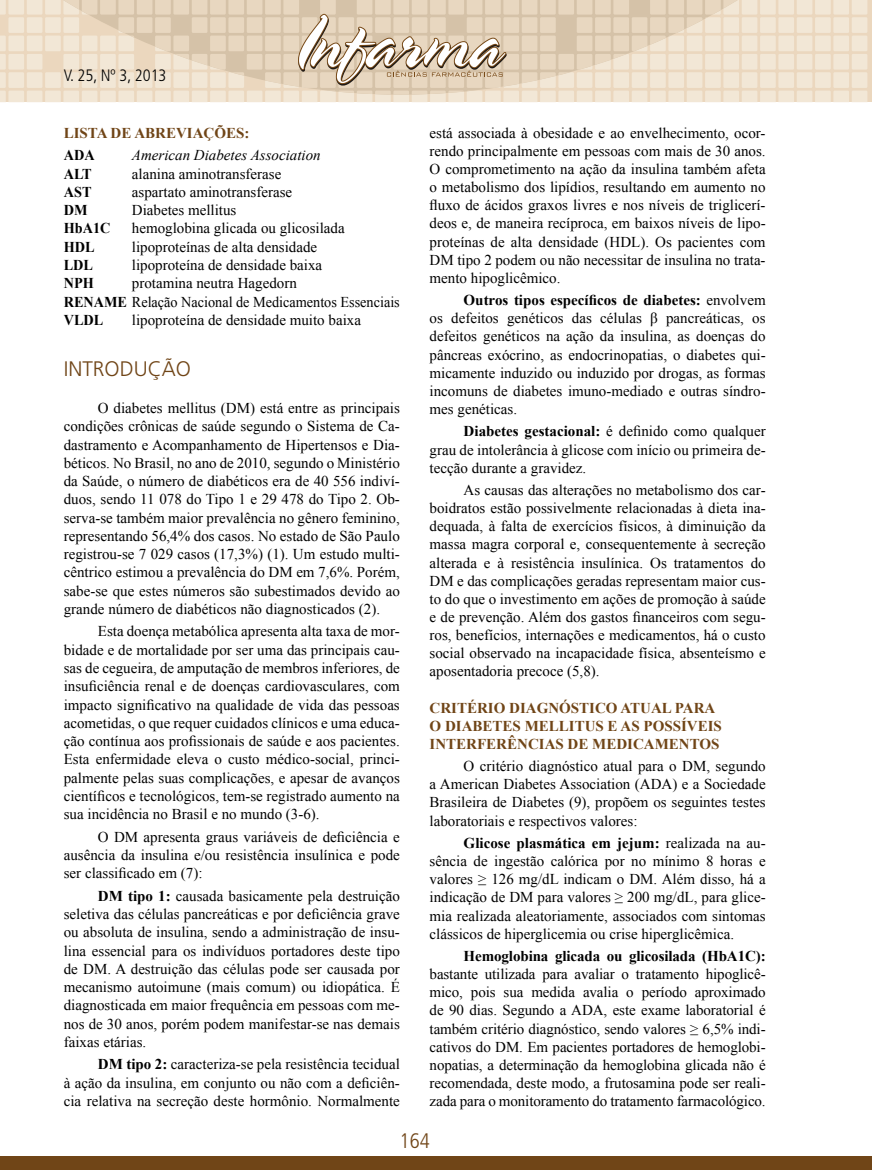
<style>
.page{position:relative;width:872px;height:1170px;background:#fff}
.page>*{position:absolute;margin:0;border:0;box-sizing:border-box;transform-origin:0 0}
.t1{font:300 21px "Frutiger";color:#704517}
.t2{font:300 condensed 21px "Frutiger";color:#704517}
.t3{font:300 condensed 16.5px "Frutiger";color:#000}
.t4{font:15px/18.1px "Times New Roman";color:#000;text-align:justify}
.t5{font:700 15px/18.1px "Times New Roman";color:#704517}
.t6{font:700 15px "Times New Roman";letter-spacing:-.005em;color:#000}
.t7{font:italic 15px "Times New Roman";color:#000}
.t8{font:700 15px "Times New Roman";letter-spacing:-.005em;color:#000;scale:.95 1}
.s1{font-weight:700}
</style>
<div class="page">
<svg style="left:0;top:0;width:867px;height:102px;fill:#f2e7d6"></svg>
<svg style="left:29px;top:0;width:743px;height:95px;fill:#e8d7c0"></svg>
<svg style="left:298px;top:14px;width:208px;height:72px"></svg>
<hr style="left:871px;top:0;width:1px;height:102px;background:#ebd7be">
<div style="left:0;top:1155px;width:872px;height:14px;background:#704517"></div>
<p class="t3" style="left:64px;top:66px;width:104px">V. 25, Nº 3, 2013</p>
<p class="t5" style="left:64px;top:123px;width:187px">LISTA DE ABREVIAÇÕES:</p>
<p class="t8" style="left:64px;top:145px;width:34px">ADA</p>
<p class="t7" style="left:132px;top:145px;width:190px">American Diabetes Association</p>
<p class="t8" style="left:64px;top:163px;width:31px">ALT</p>
<p class="t4" style="left:132px;top:164px;width:151px">alanina aminotransferase</p>
<p class="t8" style="left:64px;top:181px;width:31px">AST</p>
<p class="t4" style="left:132px;top:182px;width:162px">aspartato aminotransferase</p>
<p class="t8" style="left:64px;top:200px;width:26px">DM</p>
<p class="t4" style="left:132px;top:201px;width:106px">Diabetes mellitus</p>
<p class="t8" style="left:64px;top:218px;width:51px">HbA1C</p>
<p class="t4" style="left:132px;top:219px;width:214px">hemoglobina glicada ou glicosilada</p>
<p class="t8" style="left:64px;top:236px;width:34px">HDL</p>
<p class="t4" style="left:132px;top:237px;width:187px">lipoproteínas de alta densidade</p>
<p class="t8" style="left:64px;top:254px;width:32px">LDL</p>
<p class="t4" style="left:132px;top:255px;width:192px">lipoproteína de densidade baixa</p>
<p class="t8" style="left:64px;top:273px;width:33px">NPH</p>
<p class="t4" style="left:64px;top:274px;width:337px;text-align:left;text-indent:68px">protamina neutra Hagedorn<br><span class="s1">RENAME</span> Relação Nacional de Medicamentos Essenciais<br><span class="s1">VLDL</span></p>
<p class="t4" style="left:132px;top:310px;width:231px">lipoproteína de densidade muito baixa</p>
<h1 class="t1" style="left:64px;top:357px;width:127px">INTRODUÇÃO</h1>
<p class="t4" style="left:64px;top:398px;width:337px;text-indent:34px">O diabetes mellitus (DM) está entre as principais condições crônicas de saúde segundo o Sistema de Ca&shy;dastramento e Acompanhamento de Hipertensos e Dia&shy;béticos. No Brasil, no ano de 2010, segundo o Ministério da Saúde, o número de diabéticos era de 40 556 indiví&shy;duos, sendo 11 078 do Tipo 1 e 29 478 do Tipo 2. Ob&shy;serva-se também maior prevalência no gênero feminino, representando 56,4% dos casos. No estado de São Paulo registrou-se 7 029 casos (17,3%) (1). Um estudo multi&shy;cêntrico estimou a prevalência do DM em 7,6%. Porém, sabe-se que estes números são subestimados devido ao grande número de diabéticos não diagnosticados (2).</p>
<p class="t4" style="left:64px;top:622px;width:337px;text-indent:34px">Esta doença metabólica apresenta alta taxa de mor&shy;bidade e de mortalidade por ser uma das principais cau&shy;sas de cegueira, de amputação de membros inferiores, de insuficiência renal e de doenças cardiovasculares, com impacto significativo na qualidade de vida das pessoas acometidas, o que requer cuidados clínicos e uma educa&shy;ção contínua aos profissionais de saúde e aos pacientes.<br>Esta enfermidade eleva o custo médico-social, princi&shy;palmente pelas suas complicações, e apesar de avanços científicos e tecnológicos, tem-se registrado aumento na sua incidência no Brasil e no mundo (3-6).</p>
<p class="t4" style="left:64px;top:827px;width:337px;text-indent:34px">O DM apresenta graus variáveis de deficiência e ausência da insulina e/ou resistência insulínica e pode ser classificado em (7):</p>
<p class="t4" style="left:64px;top:886px;width:337px;text-indent:34px"><span class="s1">DM tipo 1:</span> causada basicamente pela destruição seletiva das células pancreáticas e por deficiência grave ou absoluta de insulina, sendo a administração de insu&shy;lina essencial para os indivíduos portadores deste tipo de DM. A destruição das células pode ser causada por mecanismo autoimune (mais comum) ou idiopática. É diagnosticada em maior frequência em pessoas com me&shy;nos de 30 anos, porém podem manifestar-se nas demais faixas etárias.</p>
<p class="t4" style="left:64px;top:1054px;width:337px;text-indent:34px"><span class="s1">DM tipo 2:</span> caracteriza-se pela resistência tecidual à ação da insulina, em conjunto ou não com a deficiên&shy;cia relativa na secreção deste hormônio. Normalmente</p>
<p class="t4" style="left:429px;top:123px;width:337px">está associada à obesidade e ao envelhecimento, ocor&shy;rendo principalmente em pessoas com mais de 30 anos.<br>O comprometimento na ação da insulina também afeta o metabolismo dos lipídios, resultando em aumento no fluxo de ácidos graxos livres e nos níveis de triglicerí&shy;deos e, de maneira recíproca, em baixos níveis de lipo&shy;proteínas de alta densidade (HDL). Os pacientes com DM tipo 2 podem ou não necessitar de insulina no trata&shy;mento hipoglicêmico.</p>
<p class="t4" style="left:429px;top:291px;width:337px;text-indent:34px"><span class="s1">Outros tipos específicos de diabetes:</span> envolvem os defeitos genéticos das células β pancreáticas, os defeitos genéticos na ação da insulina, as doenças do pâncreas exócrino, as endocrinopatias, o diabetes qui&shy;micamente induzido ou induzido por drogas, as formas incomuns de diabetes imuno-mediado e outras síndro&shy;mes genéticas.</p>
<p class="t4" style="left:429px;top:422px;width:337px;text-indent:34px"><span class="s1">Diabetes gestacional:</span> é definido como qualquer grau de intolerância à glicose com início ou primeira de&shy;tecção durante a gravidez.</p>
<p class="t4" style="left:429px;top:480px;width:337px;text-indent:34px">As causas das alterações no metabolismo dos car&shy;boidratos estão possivelmente relacionadas à dieta ina&shy;dequada, à falta de exercícios físicos, à diminuição da massa magra corporal e, consequentemente à secreção alterada e à resistência insulínica. Os tratamentos do DM e das complicações geradas representam maior cus&shy;to do que o investimento em ações de promoção à saúde e de prevenção. Além dos gastos financeiros com segu&shy;ros, benefícios, internações e medicamentos, há o custo social observado na incapacidade física, absenteísmo e aposentadoria precoce (5,8).</p>
<p class="t5" style="left:429px;top:698px;width:294px">CRITÉRIO DIAGNÓSTICO ATUAL PARA<br>O DIABETES MELLITUS E AS POSSÍVEIS<br>INTERFERÊNCIAS DE MEDICAMENTOS</p>
<p class="t4" style="left:429px;top:756px;width:337px;text-indent:34px">O critério diagnóstico atual para o DM, segundo a American Diabetes Association (ADA) e a Sociedade Brasileira de Diabetes (9), propõem os seguintes testes laboratoriais e respectivos valores:</p>
<p class="t4" style="left:429px;top:833px;width:337px;text-indent:34px"><span class="s1">Glicose plasmática em jejum:</span> realizada na au&shy;sência de ingestão calórica por no mínimo 8 horas e valores ≥ 126 mg/dL indicam o DM. Além disso, há a indicação de DM para valores ≥ 200 mg/dL, para glice&shy;mia realizada aleatoriamente, associados com sintomas clássicos de hiperglicemia ou crise hiperglicêmica.</p>
<p class="t6" style="left:463px;top:945px;width:303px">Hemoglobina glicada ou glicosilada (HbA1C):</p>
<p class="t4" style="left:429px;top:964px;width:337px">bastante utilizada para avaliar o tratamento hipoglicê&shy;mico, pois sua medida avalia o período aproximado de 90 dias. Segundo a ADA, este exame laboratorial é também critério diagnóstico, sendo valores ≥ 6,5% indi&shy;cativos do DM. Em pacientes portadores de hemoglobi&shy;nopatias, a determinação da hemoglobina glicada não é recomendada, deste modo, a frutosamina pode ser reali&shy;zada para o monitoramento do tratamento farmacológico.</p>
<h1 class="t2" style="left:399px;top:1128px;width:32px">164</h1>
</div>
